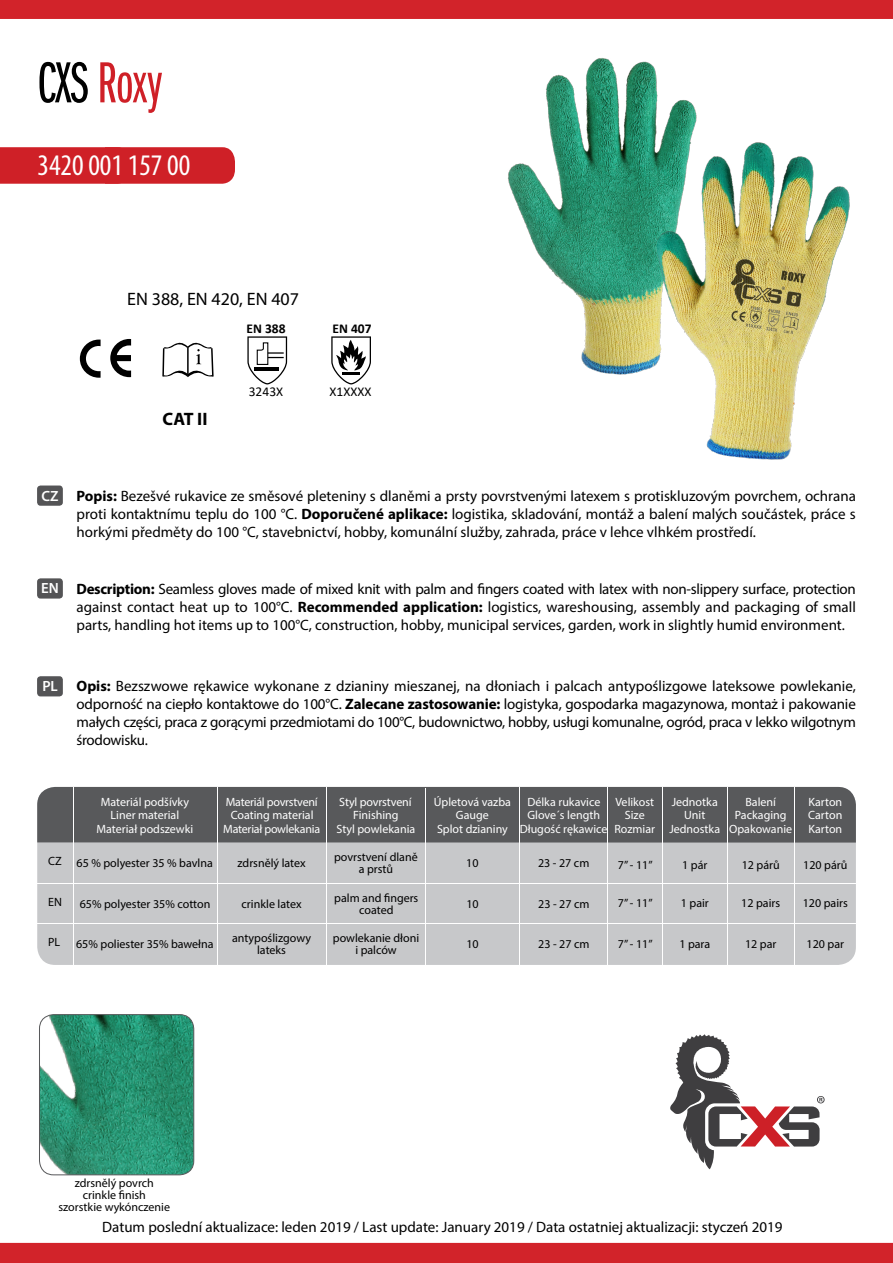
<style>
.page{position:relative;width:893px;height:1263px;background:#fff}
.page>*{position:absolute;margin:0;border:0;box-sizing:border-box;transform-origin:0 0}
.t1{font:60px "Franklin Got Itc DOT Boo Ext Com";letter-spacing:-.01em;color:#cf2027}
.t2{font:condensed 30px "Myriad Pro";color:#fff}
.t3{font:18px "Myriad Pro";color:#000}
.t4{font:700 18px "Myriad Pro";color:#000}
.t5{font:15px/18px "Myriad Pro";color:#000;text-align:justify}
.t6{font:600 14.85px "Myriad Pro";color:#fff}
.t7{font:13.5px "Calibri";color:#000}
.t8{font:700 13.5px "Calibri";color:#000}
.t9{font:12px/12px "Myriad Pro";color:#000;text-align:center}
.t10{font:12px/13.5px "Myriad Pro";color:#fff;text-align:center}
.t11{font:12px "Myriad Pro";letter-spacing:-.02em;color:#fff}
.s1{color:#000}
.s2{font-weight:700}
</style>
<div class="page">
<div style="left:0;top:147px;width:235px;height:37px;background:#cf2027"></div>
<img style="left:508px;top:58px;width:342px;height:402px">
<svg style="left:331px;top:336px;width:40px;height:48px"></svg>
<svg style="left:670px;top:1034px;width:155px;height:135px"></svg>
<div style="left:37px;top:485px;width:26px;height:21px;background:#545456;border-radius:3px"></div>
<div style="left:37px;top:578px;width:26px;height:21px;background:#545456;border-radius:3px"></div>
<div style="left:37px;top:676px;width:26px;height:20px;background:#545456;border-radius:3px"></div>
<div style="left:0;top:0;width:893px;height:19px;background:#d2232a"></div>
<div style="left:0;top:1243px;width:893px;height:20px;background:#d2232a"></div>
<svg style="left:247px;top:336px;width:40px;height:48px"></svg>
<svg style="left:162px;top:342px;width:52px;height:35px"></svg>
<svg style="left:80px;top:339px;width:51px;height:39px"></svg>
<img style="left:39px;top:1014px;width:155px;height:161px">
<div style="left:39px;top:1014px;width:155px;height:161px;border:1px solid #58595b;border-radius:14px"></div>
<div style="left:37px;top:787px;width:819px;height:178px;background:#c7c8ca;border-radius:18px"></div>
<div style="left:37px;top:787px;width:819px;height:55px;background:#58595b"></div>
<hr style="left:37px;top:923px;width:819px;height:1px;background:#fff">
<hr style="left:37px;top:883px;width:819px;height:1px;background:#fff">
<hr style="left:794px;top:787px;width:1px;height:178px;background:#fff">
<hr style="left:727px;top:787px;width:1px;height:178px;background:#fff">
<hr style="left:662px;top:787px;width:1px;height:178px;background:#fff">
<hr style="left:607px;top:787px;width:1px;height:178px;background:#fff">
<hr style="left:217px;top:787px;width:1px;height:178px;background:#fff">
<hr style="left:73px;top:787px;width:1px;height:178px;background:#fff">
<hr style="left:519px;top:787px;width:1px;height:178px;background:#fff">
<hr style="left:425px;top:788px;width:1px;height:178px;background:#fff">
<hr style="left:326px;top:787px;width:1px;height:178px;background:#fff">
<h1 class="t1" style="left:37px;top:51px;width:127px"><span class="s1">CXS</span> Roxy</h1>
<h2 class="t2" style="left:38px;top:147px;width:154px">3420 001 157 00</h2>
<p class="t3" style="left:127px;top:288px;width:173px">EN 388, EN 420, EN 407</p>
<p class="t8" style="left:246px;top:319px;width:41px">EN 388</p>
<p class="t4" style="left:163px;top:407px;width:46px">CAT II</p>
<p class="t7" style="left:249px;top:382px;width:36px">3243X</p>
<p class="t8" style="left:332px;top:319px;width:41px">EN 407</p>
<p class="t7" style="left:330px;top:382px;width:43px">X1XXXX</p>
<p class="t6" style="left:42px;top:486px;width:19px">CZ</p>
<p class="t6" style="left:41px;top:579px;width:19px">EN</p>
<p class="t5" style="left:77px;top:486px;width:781px"><span class="s2">Popis:</span> Bezešvé rukavice ze směsové pleteniny s dlaněmi a prsty povrstvenými latexem s protiskluzovým povrchem, ochrana proti kontaktnímu teplu do 100 °C. <span class="s2">Doporučené aplikace:</span> logistika, skladování, montáž a balení malých součástek, práce s horkými předměty do 100 °C, stavebnictví, hobby, komunální služby, zahrada, práce v lehce vlhkém prostředí.</p>
<p class="t5" style="left:77px;top:579px;width:781px"><span class="s2">Description:</span> Seamless gloves made of mixed knit with palm and fingers coated with latex with non-slippery surface, protection against contact heat up to 100°C. <span class="s2">Recommended application:</span> logistics, wareshousing, assembly and packaging of small parts, handling hot items up to 100°C, construction, hobby, municipal services, garden, work in slightly humid environment.</p>
<p class="t6" style="left:42px;top:677px;width:17px">PL</p>
<p class="t5" style="left:77px;top:677px;width:781px"><span class="s2">Opis:</span> Bezszwowe rękawice wykonane z dzianiny mieszanej, na dłoniach i palcach antypoślizgowe lateksowe powlekanie, odporność na ciepło kontaktowe do 100°C. <span class="s2">Zalecane zastosowanie:</span> logistyka, gospodarka magazynowa, montaż i pakowanie małych części, praca z gorącymi przedmiotami do 100°C, budownictwo, hobby, usługi komunalne, ogród, praca v lekko wilgotnym środowisku.</p>
<p class="t10" style="left:101px;top:795px;width:90px">Materiál podšívky</p>
<p class="t10" style="left:111px;top:808px;width:70px">Liner material</p>
<p class="t10" style="left:96px;top:822px;width:98px">Materiał podszewki</p>
<p class="t11" style="left:226px;top:794px;width:93px">Materiál povrstvení</p>
<p class="t11" style="left:223px;top:821px;width:98px">Materiał powlekania</p>
<p class="t10" style="left:231px;top:808px;width:84px">Coating material</p>
<p class="t10" style="left:339px;top:795px;width:74px">Styl povrstvení</p>
<p class="t10" style="left:336px;top:822px;width:80px">Styl powlekania</p>
<p class="t10" style="left:353px;top:808px;width:47px">Finishing</p>
<p class="t10" style="left:434px;top:795px;width:79px">Úpletová vazba</p>
<p class="t10" style="left:437px;top:822px;width:72px">Splot dzianiny</p>
<p class="t10" style="left:456px;top:808px;width:34px">Gauge</p>
<p class="t10" style="left:520px;top:795px;width:89px">Délka rukavice<br>Glove´s length<br>Długość rękawice</p>
<p class="t10" style="left:615px;top:795px;width:40px">Velikost</p>
<p class="t10" style="left:614px;top:822px;width:42px">Rozmiar</p>
<p class="t10" style="left:625px;top:808px;width:21px">Size</p>
<p class="t10" style="left:672px;top:795px;width:48px">Jednotka</p>
<p class="t10" style="left:669px;top:822px;width:52px">Jednostka</p>
<p class="t10" style="left:684px;top:808px;width:23px">Unit</p>
<p class="t10" style="left:745px;top:795px;width:32px">Balení</p>
<p class="t10" style="left:729px;top:822px;width:65px">Opakowanie</p>
<p class="t10" style="left:735px;top:808px;width:53px">Packaging</p>
<p class="t10" style="left:808px;top:795px;width:35px">Karton</p>
<p class="t10" style="left:808px;top:822px;width:35px">Karton</p>
<p class="t10" style="left:808px;top:808px;width:36px">Carton</p>
<p class="t9" style="left:48px;top:855px;width:15px">CZ</p>
<p class="t9" style="left:77px;top:857px;width:138px">65 % polyester 35 % bavlna</p>
<p class="t9" style="left:238px;top:857px;width:70px">zdrsnělý latex</p>
<p class="t9" style="left:334px;top:851px;width:85px">povrstvení dlaně a prstů</p>
<p class="t9" style="left:466px;top:857px;width:14px">10</p>
<p class="t9" style="left:538px;top:857px;width:53px">23 - 27 cm</p>
<p class="t9" style="left:618px;top:859px;width:36px">7” - 11”</p>
<p class="t9" style="left:682px;top:859px;width:27px">1 pár</p>
<p class="t9" style="left:742px;top:859px;width:40px">12 párů</p>
<p class="t9" style="left:803px;top:859px;width:46px">120 párů</p>
<p class="t9" style="left:48px;top:896px;width:15px">EN</p>
<p class="t9" style="left:80px;top:897px;width:132px">65% polyester 35% cotton</p>
<p class="t9" style="left:242px;top:897px;width:62px">crinkle latex</p>
<p class="t9" style="left:334px;top:891px;width:86px">palm and fingers coated</p>
<p class="t9" style="left:466px;top:897px;width:14px">10</p>
<p class="t9" style="left:538px;top:897px;width:53px">23 - 27 cm</p>
<p class="t9" style="left:618px;top:897px;width:36px">7” - 11”</p>
<p class="t9" style="left:681px;top:897px;width:30px">1 pair</p>
<p class="t9" style="left:741px;top:897px;width:40px">12 pairs</p>
<p class="t9" style="left:803px;top:897px;width:47px">120 pairs</p>
<p class="t9" style="left:48px;top:936px;width:14px">PL</p>
<p class="t9" style="left:76px;top:938px;width:139px">65% poliester 35% bawełna</p>
<p class="t9" style="left:232px;top:932px;width:80px">antypoślizgowy lateks</p>
<p class="t9" style="left:333px;top:932px;width:88px">powlekanie dłoni i palców</p>
<p class="t9" style="left:466px;top:938px;width:14px">10</p>
<p class="t9" style="left:538px;top:938px;width:53px">23 - 27 cm</p>
<p class="t9" style="left:618px;top:938px;width:36px">7” - 11”</p>
<p class="t9" style="left:679px;top:938px;width:32px">1 para</p>
<p class="t9" style="left:745px;top:938px;width:33px">12 par</p>
<p class="t9" style="left:806px;top:938px;width:39px">120 par</p>
<p class="t9" style="left:58px;top:1177px;width:113px">zdrsnělý povrch crinkle finish<br>szorstkie wykónczenie</p>
<p class="t5" style="left:102px;top:1218px;width:682px">Datum poslední aktualizace: leden 2019 / Last update: January 2019 / Data ostatniej aktualizacji: styczeń 2019</p>
</div>
